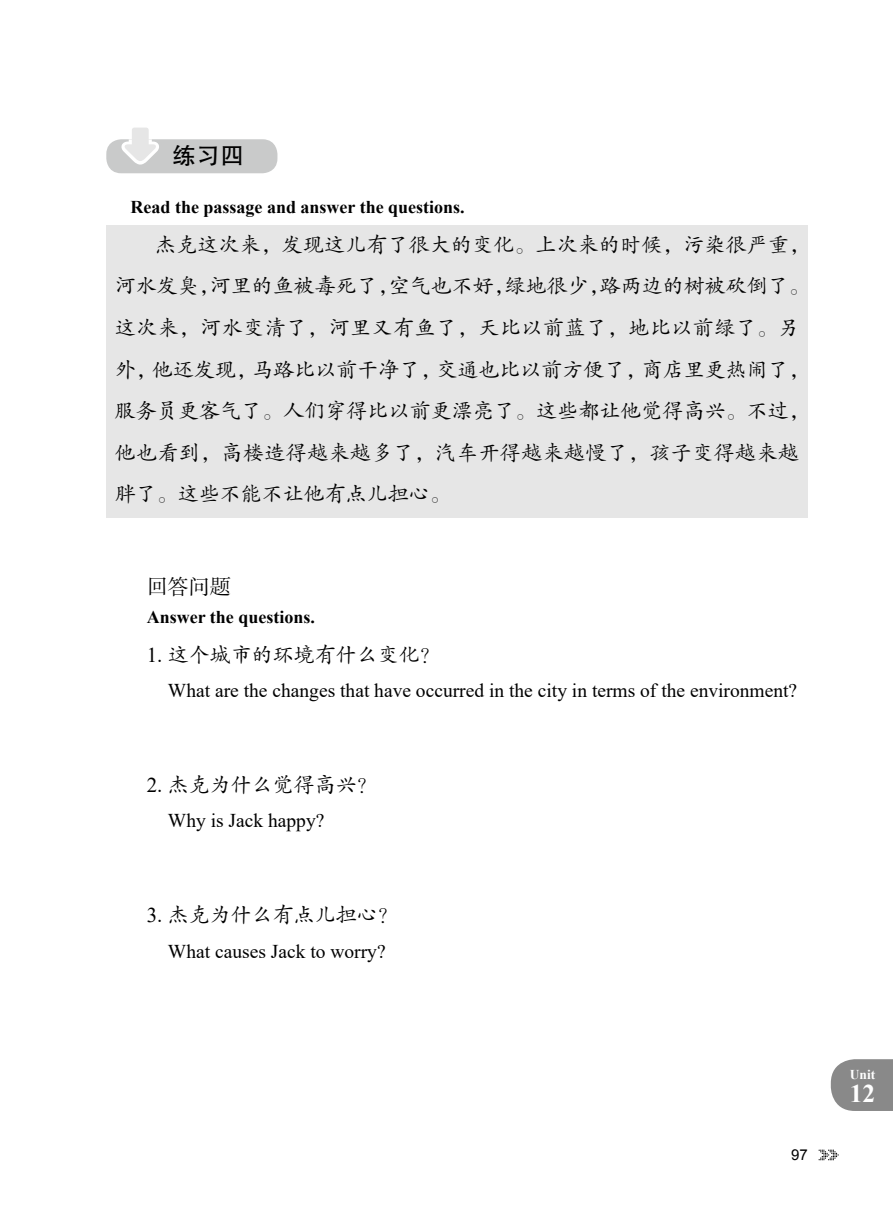
<style>
.page{position:relative;width:893px;height:1212px;background:#fff}
.page>*{position:absolute;margin:0;border:0;box-sizing:border-box;transform-origin:0 0}
.t1{font:700 25.5px "Times New Roman";color:#fff}
.t2{font:24px "FZHTK GBK1 0";color:#000}
.t3{font:21px/41.5px "FZKTJW GB1 0";letter-spacing:.005em;color:#000}
.t4{font:21px "FZSSK GBK1 0";color:#000}
.t5{font:19.5px "Times New Roman";color:#000}
.t6{font:700 18px "Times New Roman";color:#000}
.t7{font:15px "Arial";color:#000}
.t8{font:700 13.5px "Times New Roman";color:#fff}
.s1{font-family:"Times New Roman"}
</style>
<div class="page">
<svg style="left:819px;top:1149px;width:20px;height:11px"></svg>
<svg style="left:831px;top:1059px;width:62px;height:52px;background:#919191"></svg>
<div style="left:106px;top:139px;width:171px;height:34px;background:#c9caca;border-radius:15px"></div>
<svg style="left:121px;top:128px;width:40px;height:37px"></svg>
<div style="left:106px;top:225px;width:702px;height:293px;background:#e6e6e6"></div>
<p class="t2" style="left:172px;top:143px;width:73px">练习四</p>
<p class="t6" style="left:131px;top:194px;width:336px">Read the passage and answer the questions.</p>
<p class="t3" style="left:115px;top:224px;width:697px;text-indent:40px">杰克这次来，发现这儿有了很大的变化。上次来的时候，污染很严重，河水发臭，河里的鱼被毒死了，空气也不好，绿地很少，路两边的树被砍倒了。这次来，河水变清了，河里又有鱼了，天比以前蓝了，地比以前绿了。另外，他还发现，马路比以前干净了，交通也比以前方便了，商店里更热闹了，服务员更客气了。人们穿得比以前更漂亮了。这些都让他觉得高兴。不过，他也看到，高楼造得越来越多了，汽车开得越来越慢了，孩子变得越来越胖了。这些不能不让他有点儿担心。</p>
<p class="t4" style="left:147px;top:575px;width:85px">回答问题</p>
<p class="t6" style="left:147px;top:604px;width:170px">Answer the questions.</p>
<p class="t3" style="left:147px;top:634px;width:295px"><span class="s1">1.</span> 这个城市的环境有什么变化？</p>
<p class="t5" style="left:168px;top:677px;width:631px">What are the changes that have occurred in the city in terms of the environment?</p>
<p class="t3" style="left:147px;top:764px;width:232px"><span class="s1">2.</span> 杰克为什么觉得高兴？</p>
<p class="t5" style="left:168px;top:807px;width:158px">Why is Jack happy?</p>
<p class="t3" style="left:147px;top:895px;width:254px"><span class="s1">3.</span> 杰克为什么有点儿担心？</p>
<p class="t5" style="left:168px;top:937px;width:219px">What causes Jack to worry?</p>
<p class="t7" style="left:791px;top:1145px;width:18px">97</p>
<p class="t8" style="left:850px;top:1064px;width:27px">Unit</p>
<p class="t1" style="left:850px;top:1075px;width:27px">12</p>
</div>
